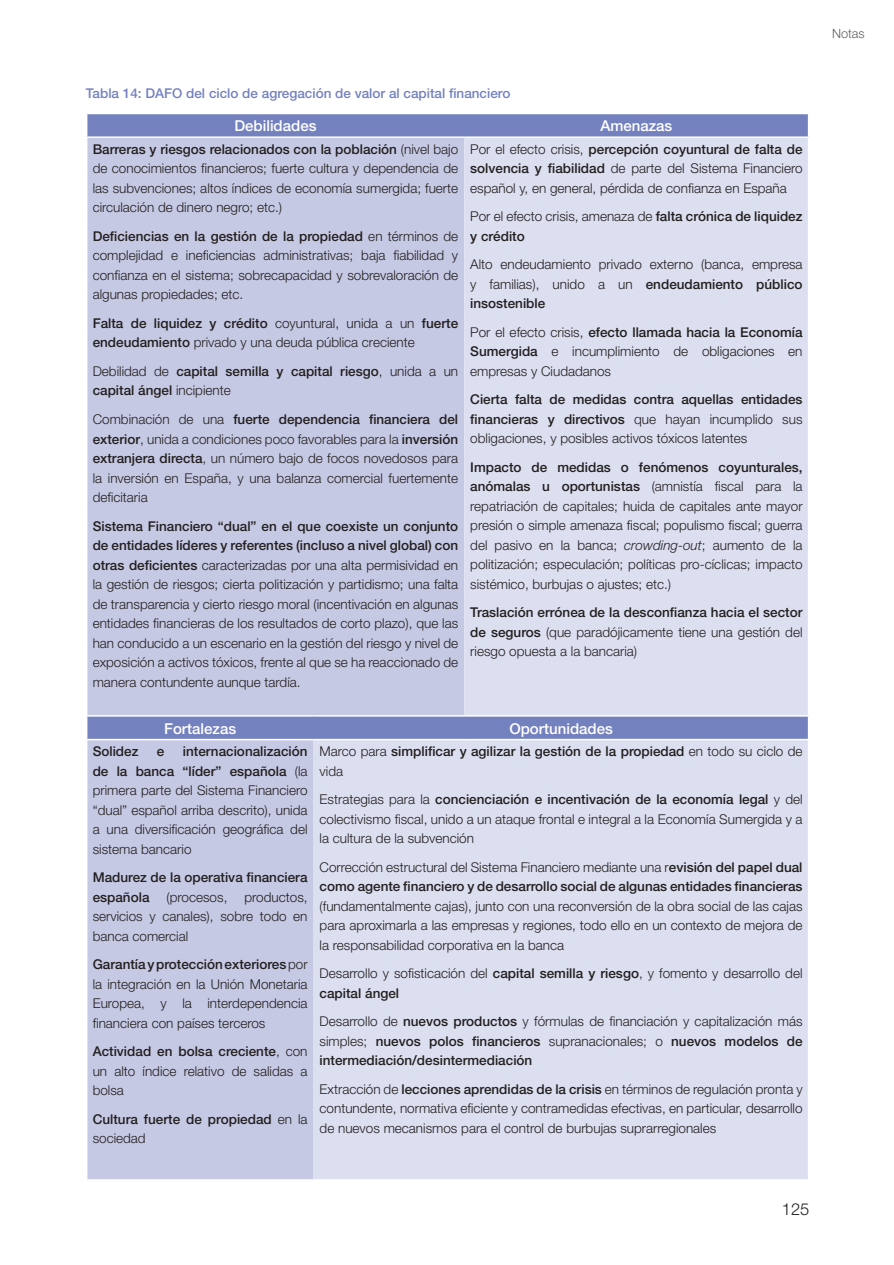
<style>
.page{position:relative;width:894px;height:1265px;background:#fff}
.page>*{position:absolute;margin:0;border:0;box-sizing:border-box;transform-origin:0 0}
.t1{font:300 16.5px "Helvetica Neue";color:#231f20}
.t2{font:500 15px "Helvetica Neue";color:#fff}
.t3{font:300 13.5px/19.5px "Helvetica Neue";color:#231f20;text-align:justify}
.t4{font:500 13.5px/19.5px "Helvetica Neue";color:#231f20}
.t5{font:500 13.5px "Helvetica Neue";color:#7481bf}
.t6{font:300 12.75px "Helvetica Neue";color:#636366}
.s1{font-weight:500}
.s2{font-weight:300}
.s3{font-style:italic}
</style>
<div class="page">
<div style="left:87px;top:114px;width:720px;height:22px;background:#7481bf"></div>
<div style="left:87px;top:138px;width:226px;height:1040px;background:#c6c9e4"></div>
<svg style="left:313px;top:138px;width:494px;height:1040px;background:#d6d9ec"></svg>
<hr style="left:86px;top:715px;width:227px;height:1px;background:#fff">
<hr style="left:313px;top:715px;width:151px;height:1px;background:#fff">
<hr style="left:86px;top:738px;width:227px;height:2px;background:#fff">
<hr style="left:313px;top:738px;width:151px;height:2px;background:#fff">
<hr style="left:464px;top:738px;width:345px;height:2px;background:#fff">
<hr style="left:464px;top:715px;width:345px;height:1px;background:#fff">
<p class="t5" style="left:86px;top:85px;width:426px">Tabla 14: DAFO del ciclo de agregación de valor al capital financiero</p>
<p class="t2" style="left:234px;top:117px;width:83px">Debilidades</p>
<p class="t2" style="left:600px;top:117px;width:73px">Amenazas</p>
<p class="t3" style="left:93px;top:139px;width:367px"><span class="s1">Barreras y riesgos relacionados con la población</span> (nivel bajo de conocimientos financieros; fuerte cultura y dependencia de las subvenciones; altos índices de economía sumergida; fuerte circulación de dinero negro; etc.)</p>
<p class="t3" style="left:93px;top:226px;width:367px"><span class="s1">Deficiencias en la gestión de la propiedad</span> en términos de complejidad e ineficiencias administrativas; baja fiabilidad y confianza en el sistema; sobrecapacidad y sobrevaloración de algunas propiedades; etc.</p>
<p class="t3" style="left:93px;top:313px;width:367px"><span class="s1">Falta de liquidez y crédito</span> coyuntural, unida a un <span class="s1">fuerte endeudamiento</span> privado y una deuda pública creciente</p>
<p class="t4" style="left:93px;top:361px;width:367px"><span class="s2">Debilidad de</span> capital semilla y capital riesgo<span class="s2">, unida a un </span>capital ángel <span class="s2">incipiente</span></p>
<p class="t3" style="left:93px;top:409px;width:367px">Combinación de una <span class="s1">fuerte dependencia financiera del exterior</span>, unida a condiciones poco favorables para la <span class="s1">inversión extranjera directa</span>, un número bajo de focos novedosos para la inversión en España, y una balanza comercial fuertemente deficitaria</p>
<p class="t3" style="left:93px;top:515px;width:367px"><span class="s1">Sistema Financiero “dual” en el que coexiste un conjunto de entidades líderes y referentes (incluso a nivel global) con otras deficientes</span> caracterizadas por una alta permisividad en la gestión de riesgos; cierta politización y partidismo; una falta de transparencia y cierto riesgo moral (incentivación en algunas entidades financieras de los resultados de corto plazo), que las han conducido a un escenario en la gestión del riesgo y nivel de exposición a activos tóxicos, frente al que se ha reaccionado de manera contundente aunque tardía.</p>
<p class="t3" style="left:470px;top:139px;width:334px">Por el efecto crisis, <span class="s1">percepción coyuntural de falta de solvencia y fiabilidad</span> de parte del Sistema Financiero español y, en general, pérdida de confianza en España</p>
<p class="t4" style="left:470px;top:206px;width:334px"><span class="s2">Por el efecto crisis, amenaza de</span> falta crónica de liquidez y crédito</p>
<p class="t3" style="left:470px;top:254px;width:334px">Alto endeudamiento privado externo (banca, empresa y familias), unido a un <span class="s1">endeudamiento público insostenible</span></p>
<p class="t3" style="left:470px;top:322px;width:334px">Por el efecto crisis, <span class="s1">efecto llamada hacia la Economía Sumergida</span> e incumplimiento de obligaciones en empresas y Ciudadanos</p>
<p class="t4" style="left:470px;top:389px;width:334px;text-align:justify">Cierta falta de medidas contra aquellas entidades financieras y directivos <span class="s2">que hayan incumplido sus obligaciones, y posibles activos tóxicos latentes</span></p>
<p class="t3" style="left:470px;top:457px;width:334px"><span class="s1">Impacto de medidas o fenómenos coyunturales, anómalas u oportunistas</span> (amnistía fiscal para la repatriación de capitales; huida de capitales ante mayor presión o simple amenaza fiscal; populismo fiscal; guerra del pasivo en la banca; <span class="s3">crowding-out</span>; aumento de la politización; especulación; políticas pro-cíclicas; impacto sistémico, burbujas o ajustes; etc.)</p>
<p class="t3" style="left:470px;top:602px;width:334px"><span class="s1">Traslación errónea de la desconfianza hacia el sector de seguros</span> (que paradójicamente tiene una gestión del riesgo opuesta a la bancaria)</p>
<p class="t2" style="left:164px;top:719px;width:73px">Fortalezas</p>
<p class="t2" style="left:509px;top:719px;width:105px">Oportunidades</p>
<p class="t3" style="left:93px;top:741px;width:216px;text-indent:90px"><span class="s1">internacionalización de la banca “líder” española</span> (la primera parte del Sistema Financiero “dual” español arriba descrito), unida a una diversificación geográfica del sistema bancario</p>
<p class="t4" style="left:93px;top:867px;width:216px">Madurez de la operativa financiera española</p>
<p class="t4" style="left:93px;top:741px;width:47px">Solidez</p>
<p class="t4" style="left:157px;top:741px;width:9px">e</p>
<p class="t3" style="left:166px;top:886px;width:62px">(procesos,</p>
<p class="t3" style="left:93px;top:886px;width:216px;text-indent:152px">productos, servicios y canales), sobre todo en banca comercial</p>
<p class="t3" style="left:93px;top:954px;width:216px"><span class="s1">Garantía y protección exteriores</span> por la integración en la Unión Monetaria Europea, y la interdependencia financiera con países terceros</p>
<p class="t3" style="left:93px;top:1041px;width:216px"><span class="s1">Actividad en bolsa creciente</span>, con un alto índice relativo de salidas a bolsa</p>
<p class="t4" style="left:93px;top:1108px;width:216px">Cultura fuerte de propiedad <span class="s2">en la sociedad</span></p>
<p class="t4" style="left:319px;top:741px;width:484px"><span class="s2">Marco para</span> simplificar y agilizar la gestión de la propiedad <span class="s2">en todo su ciclo de vida</span></p>
<p class="t3" style="left:319px;top:789px;width:484px">Estrategias para la <span class="s1">concienciación e incentivación de la economía legal</span> y del colectivismo fiscal, unido a un ataque frontal e integral a la Economía Sumergida y a la cultura de la subvención</p>
<p class="t4" style="left:319px;top:856px;width:484px"><span class="s2">Corrección estructural del Sistema Financiero mediante una r</span>evisión del papel dual como agente financiero y de desarrollo social de algunas entidades financieras</p>
<p class="t3" style="left:319px;top:895px;width:484px">(fundamentalmente cajas), junto con una reconversión de la obra social de las cajas para aproximarla a las empresas y regiones, todo ello en un contexto de mejora de la responsabilidad corporativa en la banca</p>
<p class="t3" style="left:319px;top:963px;width:484px">Desarrollo y sofisticación del <span class="s1">capital semilla y riesgo</span>, y fomento y desarrollo del <span class="s1">capital ángel</span></p>
<p class="t4" style="left:319px;top:1011px;width:484px;text-align:justify"><span class="s2">Desarrollo de</span> nuevos productos <span class="s2">y fórmulas de financiación y capitalización más simples;</span> nuevos polos financieros <span class="s2">supranacionales; o</span> nuevos modelos de intermediación/desintermediación</p>
<p class="t3" style="left:319px;top:1078px;width:484px">Extracción de <span class="s1">lecciones aprendidas de la crisis</span> en términos de regulación pronta y contundente, normativa eficiente y contramedidas efectivas, en particular, desarrollo de nuevos mecanismos para el control de burbujas suprarregionales</p>
<p class="t1" style="left:781px;top:1198px;width:29px">125</p>
<p class="t6" style="left:831px;top:26px;width:34px">Notas</p>
</div>
